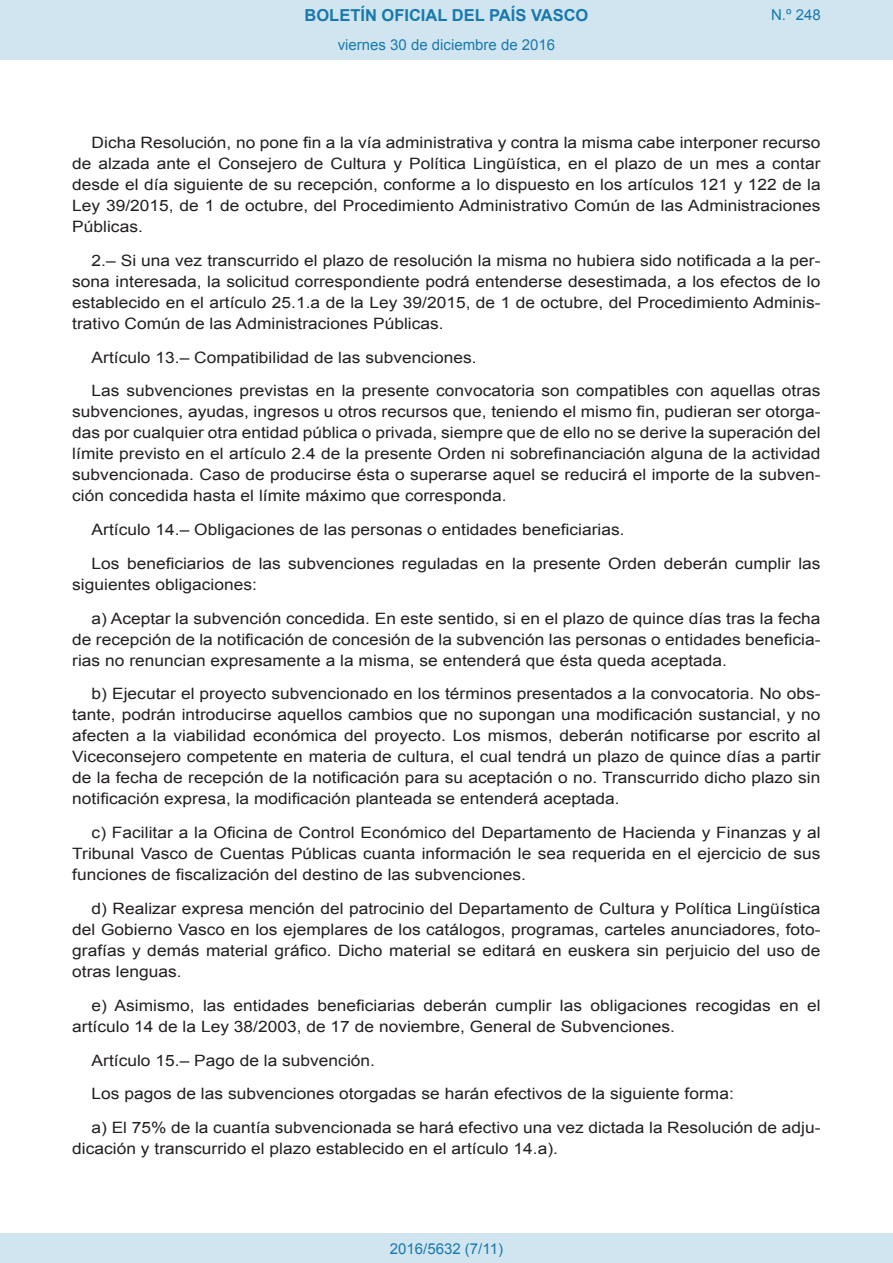
<style>
.page{position:relative;width:893px;height:1263px;background:#fff}
.page>*{position:absolute;margin:0;border:0;box-sizing:border-box;transform-origin:0 0}
.t1{font:700 16.5px "Arial";color:#1879ad}
.BOPVDetalle{font:15.6px/21px "Arial";color:#231f20;text-align:justify;scale:1.11 1}
.Paginacion_Centro{font:15px "Arial";color:#1879ad}
</style>
<div class="page">
<div style="left:0;top:0;width:893px;height:60px;background:#d0e5f0"></div>
<div style="left:0;top:1233px;width:893px;height:30px;background:#d0e5f0"></div>
<p class="t1" style="left:305px;top:4px;width:285px">BOLETÍN OFICIAL DEL PAÍS VASCO</p>
<p class="Paginacion_Centro" style="left:338px;top:35px;width:219px">viernes 30 de diciembre de 2016</p>
<p class="Paginacion_Centro" style="left:771px;top:5px;width:51px">N.º 248</p>
<p class="BOPVDetalle" style="left:72px;top:132px;width:676px;text-indent:19px">Dicha Resolución, no pone fin a la vía administrativa y contra la misma cabe interponer recurso de alzada ante el Consejero de Cultura y Política Lingüística, en el plazo de un mes a contar desde el día siguiente de su recepción, conforme a lo dispuesto en los artículos 121 y 122 de la Ley 39/2015, de 1 de octubre, del Procedimiento Administrativo Común de las Administraciones Públicas.</p>
<p class="BOPVDetalle" style="left:72px;top:250px;width:676px;text-indent:19px">2.– Si una vez transcurrido el plazo de resolución la misma no hubiera sido notificada a la per&shy;sona interesada, la solicitud correspondiente podrá entenderse desestimada, a los efectos de lo establecido en el artículo 25.1.a de la Ley 39/2015, de 1 de octubre, del Procedimiento Adminis&shy;trativo Común de las Administraciones Públicas.</p>
<p class="BOPVDetalle" style="left:92px;top:347px;width:348px">Artículo 13.– Compatibilidad de las subvenciones.</p>
<p class="BOPVDetalle" style="left:72px;top:381px;width:676px;text-indent:19px">Las subvenciones previstas en la presente convocatoria son compatibles con aquellas otras subvenciones, ayudas, ingresos u otros recursos que, teniendo el mismo fin, pudieran ser otorga&shy;das por cualquier otra entidad pública o privada, siempre que de ello no se derive la superación del límite previsto en el artículo 2.4 de la presente Orden ni sobrefinanciación alguna de la actividad subvencionada. Caso de producirse ésta o superarse aquel se reducirá el importe de la subven&shy;ción concedida hasta el límite máximo que corresponda.</p>
<p class="BOPVDetalle" style="left:92px;top:519px;width:482px">Artículo 14.– Obligaciones de las personas o entidades beneficiarias.</p>
<p class="BOPVDetalle" style="left:72px;top:553px;width:676px;text-indent:19px">Los beneficiarios de las subvenciones reguladas en la presente Orden deberán cumplir las siguientes obligaciones:</p>
<p class="BOPVDetalle" style="left:72px;top:608px;width:676px;text-indent:19px">a) Aceptar la subvención concedida. En este sentido, si en el plazo de quince días tras la fecha de recepción de la notificación de concesión de la subvención las personas o entidades beneficia&shy;rias no renuncian expresamente a la misma, se entenderá que ésta queda aceptada.</p>
<p class="BOPVDetalle" style="left:72px;top:684px;width:676px;text-indent:19px">b) Ejecutar el proyecto subvencionado en los términos presentados a la convocatoria. No obs&shy;tante, podrán introducirse aquellos cambios que no supongan una modificación sustancial, y no afecten a la viabilidad económica del proyecto. Los mismos, deberán notificarse por escrito al Viceconsejero competente en materia de cultura, el cual tendrá un plazo de quince días a partir de la fecha de recepción de la notificación para su aceptación o no. Transcurrido dicho plazo sin notificación expresa, la modificación planteada se entenderá aceptada.</p>
<p class="BOPVDetalle" style="left:72px;top:822px;width:676px;text-indent:19px">c) Facilitar a la Oficina de Control Económico del Departamento de Hacienda y Finanzas y al Tribunal Vasco de Cuentas Públicas cuanta información le sea requerida en el ejercicio de sus funciones de fiscalización del destino de las subvenciones.</p>
<p class="BOPVDetalle" style="left:72px;top:898px;width:676px;text-indent:19px">d) Realizar expresa mención del patrocinio del Departamento de Cultura y Política Lingüística del Gobierno Vasco en los ejemplares de los catálogos, programas, carteles anunciadores, foto&shy;grafías y demás material gráfico. Dicho material se editará en euskera sin perjuicio del uso de otras lenguas.</p>
<p class="BOPVDetalle" style="left:72px;top:995px;width:676px;text-indent:19px">e) Asimismo, las entidades beneficiarias deberán cumplir las obligaciones recogidas en el artículo 14 de la Ley 38/2003, de 17 de noviembre, General de Subvenciones.</p>
<p class="BOPVDetalle" style="left:92px;top:1050px;width:257px">Artículo 15.– Pago de la subvención.</p>
<p class="BOPVDetalle" style="left:92px;top:1083px;width:580px">Los pagos de las subvenciones otorgadas se harán efectivos de la siguiente forma:</p>
<p class="BOPVDetalle" style="left:72px;top:1117px;width:676px;text-indent:19px">a) El 75% de la cuantía subvencionada se hará efectivo una vez dictada la Resolución de adju&shy;dicación y transcurrido el plazo establecido en el artículo 14.a).</p>
<p class="Paginacion_Centro" style="left:390px;top:1238px;width:115px">2016/5632 (7/11)</p>
</div>
